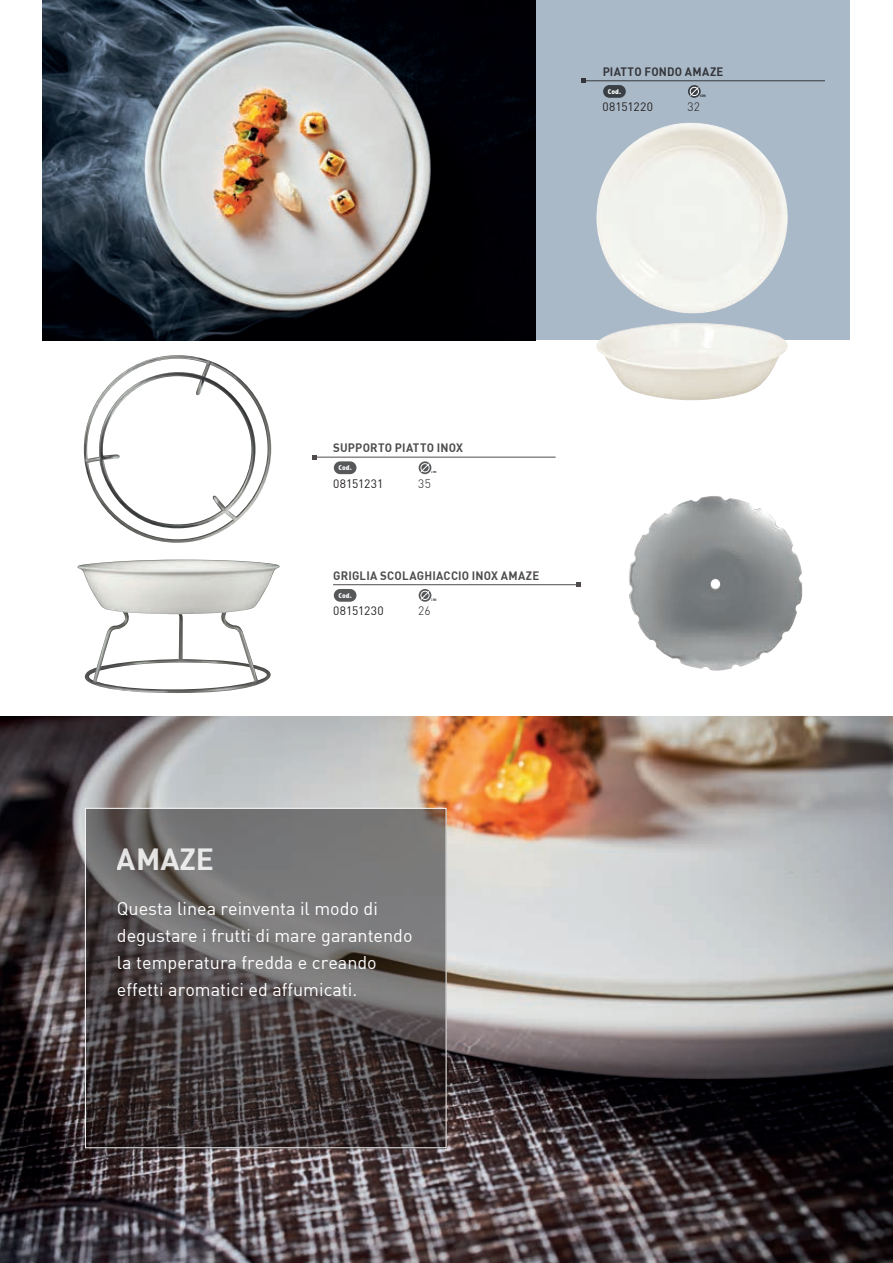
<style>
.page{position:relative;width:893px;height:1263px;background:#fff}
.page>*{position:absolute;margin:0;border:0;box-sizing:border-box;transform-origin:0 0}
.t1{font:30px "DIN Bold";color:#fff}
.t2{font:18px/27px "DIN";color:#fff}
.t3{font:12px "DIN Bold";letter-spacing:.02em;color:#231f20;scale:.95 1}
.Tabella_3_colonne{font:12px "DIN";letter-spacing:.005em;color:#231f20}
.Tabella_3_colonne-2{font:300 12px "DIN";color:#231f20}
.t4{font:6.75px "DIN Black Alternate";color:#fff}
.t5{font:4.35px "DIN Black Alternate";color:#57585a}
</style>
<div class="page">
<img style="left:0;top:716px;width:893px;height:547px">
<svg style="left:87px;top:810px;width:357px;height:336px;background:#5a5556"></svg>
<div style="left:85px;top:808px;width:361px;height:340px;border:1px solid #fff"></div>
<img style="left:84px;top:355px;width:187px;height:188px">
<img style="left:78px;top:560px;width:202px;height:133px">
<div style="left:334px;top:461px;width:22px;height:13px;background:#57585a;border-radius:6px"></div>
<svg style="left:419px;top:461px;width:12px;height:13px"></svg>
<svg style="left:420px;top:463px;width:10px;height:10px"></svg>
<div style="left:334px;top:589px;width:22px;height:13px;background:#57585a;border-radius:6px"></div>
<svg style="left:419px;top:589px;width:12px;height:13px"></svg>
<svg style="left:420px;top:590px;width:10px;height:10px"></svg>
<hr style="left:314px;top:457px;width:242px;height:1px;background:#231f20">
<svg style="left:312px;top:455px;width:4px;height:4px"></svg>
<hr style="left:333px;top:584px;width:246px;height:1px;background:#231f20">
<svg style="left:577px;top:582px;width:4px;height:5px"></svg>
<div style="left:43px;top:0;width:807px;height:340px;background:#aab9c7"></div>
<div style="left:603px;top:85px;width:23px;height:13px;background:#393f45;border-radius:6px"></div>
<svg style="left:688px;top:85px;width:13px;height:13px"></svg>
<svg style="left:689px;top:86px;width:10px;height:11px"></svg>
<hr style="left:583px;top:80px;width:242px;height:1px;background:#231f20">
<svg style="left:581px;top:79px;width:5px;height:4px"></svg>
<img style="left:43px;top:0;width:493px;height:340px">
<img style="left:629px;top:496px;width:174px;height:175px">
<img style="left:596px;top:122px;width:192px;height:192px">
<img style="left:596px;top:323px;width:192px;height:77px">
<p class="t3" style="left:602px;top:64px;width:129px">PIATTO FONDO AMAZE</p>
<p class="t4" style="left:608px;top:87px;width:15px">Cod.</p>
<p class="t5" style="left:700px;top:93px;width:7px">cm</p>
<p class="Tabella_3_colonne" style="left:602px;top:99px;width:52px">08151220</p>
<p class="Tabella_3_colonne-2" style="left:687px;top:100px;width:14px">32</p>
<p class="t3" style="left:333px;top:440px;width:138px">SUPPORTO PIATTO INOX</p>
<p class="t4" style="left:339px;top:463px;width:15px">Cod.</p>
<p class="t5" style="left:431px;top:469px;width:7px">cm</p>
<p class="Tabella_3_colonne" style="left:333px;top:476px;width:52px">08151231</p>
<p class="Tabella_3_colonne-2" style="left:418px;top:476px;width:14px">35</p>
<p class="t3" style="left:333px;top:568px;width:219px">GRIGLIA SCOLAGHIACCIO INOX AMAZE</p>
<p class="t4" style="left:339px;top:591px;width:15px">Cod.</p>
<p class="t5" style="left:431px;top:596px;width:7px">cm</p>
<h1 class="t1" style="left:117px;top:840px;width:99px">AMAZE</h1>
<p class="Tabella_3_colonne" style="left:333px;top:603px;width:52px">08151230</p>
<p class="Tabella_3_colonne-2" style="left:418px;top:603px;width:14px">26</p>
<p class="t2" style="left:117px;top:895px;width:297px">Questa linea reinventa il modo di degustare i frutti di mare garantendo la temperatura fredda e creando effetti aromatici ed affumicati.</p>
</div>
